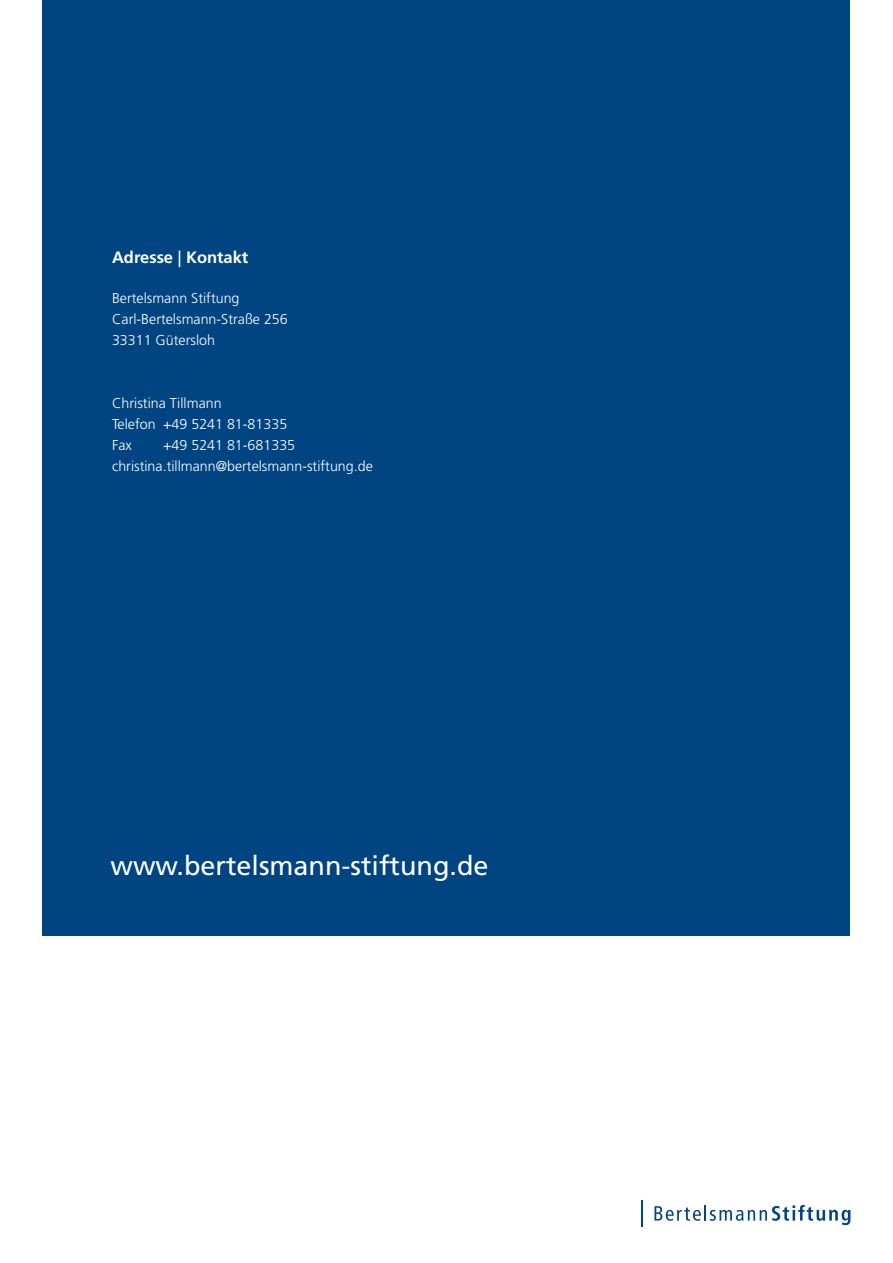
<style>
.page{position:relative;width:893px;height:1263px;background:#fff}
.page>*{position:absolute;margin:0;border:0;box-sizing:border-box;transform-origin:0 0}
.t1{font:27px "Frutiger LT Std";color:#fff}
.t2{font:700 16.5px "Frutiger LT Std";color:#fff}
.t3{font:300 14.25px/21px "Frutiger LT Std";color:#fff}
.s1{font-stretch:condensed}
</style>
<div class="page">
<svg style="left:654px;top:1205px;width:197px;height:20px"></svg>
<hr style="left:641px;top:1200px;width:2px;height:26px;background:#004481">
<div style="left:43px;top:0;width:807px;height:935px;background:#004481"></div>
<p class="t2" style="left:112px;top:248px;width:138px">Adresse <span class="s1">|</span> Kontakt</p>
<p class="t3" style="left:112px;top:288px;width:177px">Bertelsmann Stiftung<br>Carl-Bertelsmann-Straße 256<br>33311 Gütersloh</p>
<p class="t3" style="left:112px;top:393px;width:177px">Christina Tillmann<br>Telefon +49 5241 81-81335<br>Fax</p>
<p class="t3" style="left:112px;top:435px;width:262px;text-indent:51px">+49 5241 81-681335 christina.tillmann@bertelsmann-stiftung.de</p>
<h1 class="t1" style="left:111px;top:850px;width:380px">www.bertelsmann-stiftung.de</h1>
</div>
